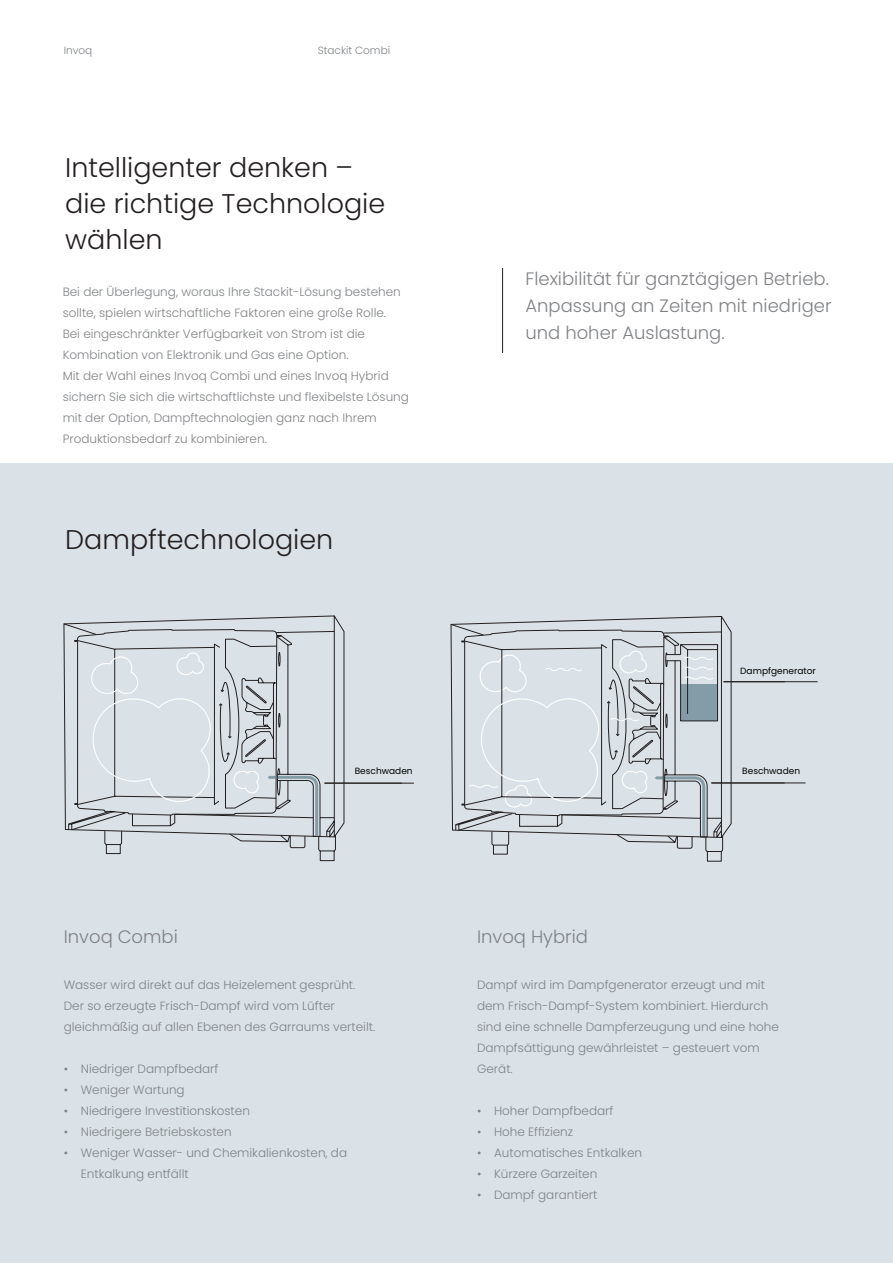
<style>
.page{position:relative;width:893px;height:1263px;background:#fff}
.page>*{position:absolute;margin:0;border:0;box-sizing:border-box;transform-origin:0 0}
.Manchet{font:300 27px/36px "Poppins";color:#231f20}
.Mellemrubrik{font:300 18px/27px "Poppins";color:#808285}
.Brødtekst{font:300 12px/21px "Poppins";color:#808285}
.t1{font:300 10.5px "Poppins";color:#808285}
.Brødtekst-2{font:9px "Poppins";color:#000}
</style>
<div class="page">
<div style="left:0;top:464px;width:893px;height:799px;background:#dae2e7"></div>
<svg style="left:79px;top:615px;width:265px;height:220px"></svg>
<svg style="left:104px;top:643px;width:232px;height:218px"></svg>
<svg style="left:451px;top:616px;width:280px;height:222px"></svg>
<svg style="left:492px;top:644px;width:231px;height:217px"></svg>
<svg style="left:63px;top:623px;width:255px;height:213px"></svg>
<svg style="left:450px;top:624px;width:272px;height:214px"></svg>
<hr style="left:502px;top:268px;width:1px;height:85px;background:#231f20">
<hr style="left:711px;top:783px;width:94px;height:1px;background:#231f20">
<hr style="left:723px;top:681px;width:95px;height:1px;background:#231f20">
<hr style="left:324px;top:783px;width:90px;height:1px;background:#231f20">
<p class="t1" style="left:64px;top:44px;width:30px">Invoq</p>
<p class="t1" style="left:318px;top:44px;width:74px">Stackit Combi</p>
<p class="Manchet" style="left:65px;top:150px;width:322px">Intelligenter denken – die richtige Technologie wählen</p>
<p class="Brødtekst" style="left:63px;top:281px;width:340px">Bei der Überlegung, woraus Ihre Stackit-Lösung bestehen sollte, spielen wirtschaftliche Faktoren eine große Rolle.</p>
<p class="Brødtekst" style="left:63px;top:323px;width:304px">Bei eingeschränkter Verfügbarkeit von Strom ist die<br>Kombination von Elektronik und Gas eine Option.</p>
<p class="Brødtekst" style="left:63px;top:365px;width:348px">Mit der Wahl eines Invoq Combi und eines Invoq Hybrid sichern Sie sich die wirtschaftlichste und flexibelste Lösung mit der Option, Dampftechnologien ganz nach Ihrem Produktionsbedarf zu kombinieren.</p>
<p class="Manchet" style="left:65px;top:522px;width:270px">Dampftechnologien</p>
<p class="Brødtekst-2" style="left:355px;top:766px;width:59px">Beschwaden</p>
<p class="Mellemrubrik" style="left:64px;top:923px;width:116px">Invoq Combi</p>
<p class="Brødtekst" style="left:64px;top:974px;width:313px">Wasser wird direkt auf das Heizelement gesprüht.<br>Der so erzeugte Frisch-Dampf wird vom Lüfter gleichmäßig auf allen Ebenen des Garraums verteilt.</p>
<p class="Brødtekst" style="left:64px;top:1058px;width:156px">• Niedriger Dampfbedarf</p>
<p class="Brødtekst" style="left:64px;top:1079px;width:122px">• Weniger Wartung</p>
<p class="Brødtekst" style="left:64px;top:1100px;width:188px">• Niedrigere Investitionskosten</p>
<p class="Brødtekst" style="left:64px;top:1121px;width:169px">• Niedrigere Betriebskosten</p>
<p class="Brødtekst" style="left:81px;top:1142px;width:268px;text-indent:-17px">• Weniger Wasser- und Chemikalienkosten, da<br>Entkalkung entfällt</p>
<p class="Mellemrubrik" style="left:525px;top:265px;width:305px">Flexibilität für ganztägigen Betrieb.</p>
<p class="Mellemrubrik" style="left:525px;top:292px;width:308px">Anpassung an Zeiten mit niedriger und hoher Auslastung.</p>
<p class="Brødtekst-2" style="left:740px;top:665px;width:77px">Dampfgenerator</p>
<p class="Brødtekst-2" style="left:742px;top:766px;width:59px">Beschwaden</p>
<p class="Mellemrubrik" style="left:477px;top:923px;width:112px">Invoq Hybrid</p>
<p class="Brødtekst" style="left:477px;top:974px;width:303px">Dampf wird im Dampfgenerator erzeugt und mit dem Frisch-Dampf-System kombiniert. Hierdurch sind eine schnelle Dampferzeugung und eine hohe Dampfsättigung gewährleistet – gesteuert vom Gerät.</p>
<p class="Brødtekst" style="left:477px;top:1100px;width:138px">• Hoher Dampfbedarf</p>
<p class="Brødtekst" style="left:477px;top:1121px;width:98px">• Hohe Effizienz</p>
<p class="Brødtekst" style="left:477px;top:1142px;width:167px">• Automatisches Entkalken</p>
<p class="Brødtekst" style="left:477px;top:1163px;width:122px">• Kürzere Garzeiten</p>
<p class="Brødtekst" style="left:477px;top:1184px;width:122px">• Dampf garantiert</p>
</div>
